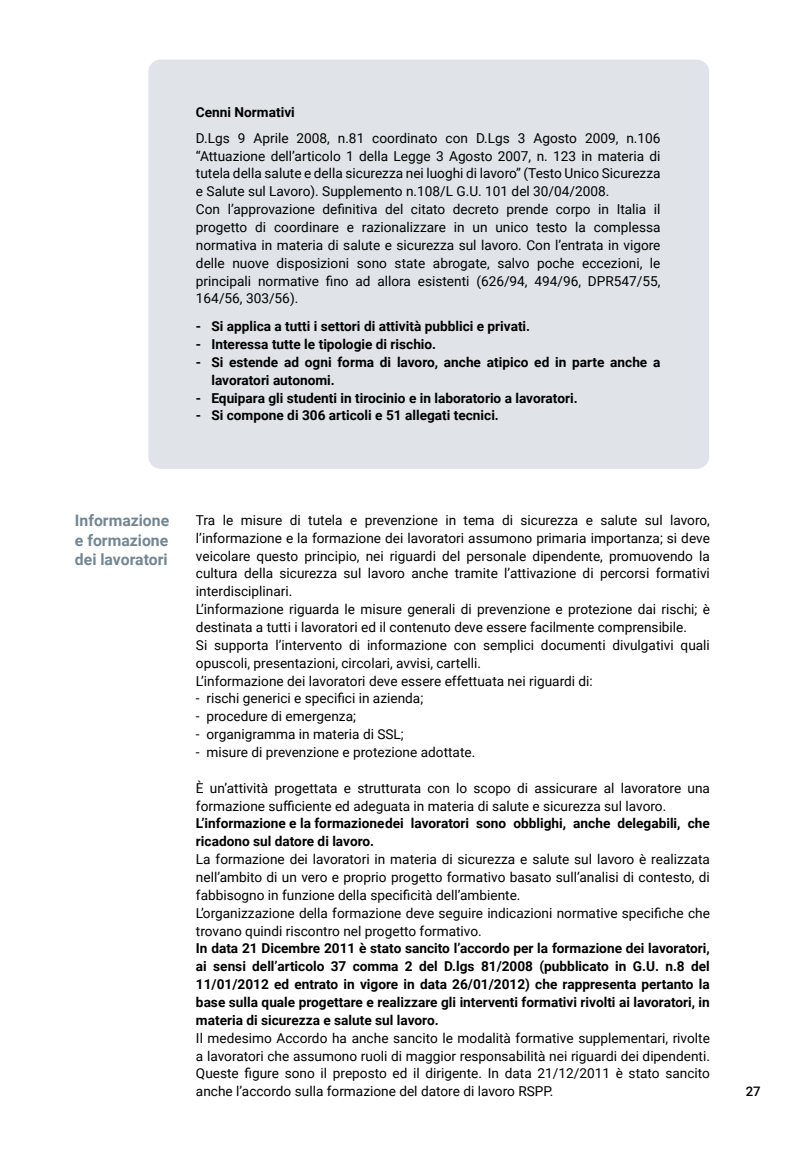
<style>
.page{position:relative;width:809px;height:1156px;background:#fff}
.page>*{position:absolute;margin:0;border:0;box-sizing:border-box;transform-origin:0 0}
.t1{font:700 15.75px/19.2px "Roboto";color:#738693;text-align:justify}
.t2{font:13.65px/17.8px "Roboto";color:#000}
.t3{font:700 13.65px/17.8px "Roboto";color:#000}
.t4{font:500 13.12px "Roboto";color:#000}
</style>
<div class="page">
<div style="left:148px;top:60px;width:561px;height:409px;background:#e0e3e7;border-radius:12px"></div>
<p class="t3" style="left:196px;top:103px;width:100px">Cenni Normativi</p>
<p class="t2" style="left:196px;top:128px;width:466px">D.Lgs 9 Aprile 2008, n.81 coordinato con D.Lgs 3 Agosto 2009, n.106 “Attuazione dell’articolo 1 della Legge 3 Agosto 2007, n. 123 in materia di tutela della salute e della sicurezza nei luoghi di lavoro” (Testo Unico Sicurezza e Salute sul Lavoro). Supplemento n.108/L G.U. 101 del 30/04/2008.<br>Con l’approvazione definitiva del citato decreto prende corpo in Italia il progetto di coordinare e razionalizzare in un unico testo la complessa normativa in materia di salute e sicurezza sul lavoro. Con l’entrata in vigore delle nuove disposizioni sono state abrogate, salvo poche eccezioni, le principali normative fino ad allora esistenti (626/94, 494/96, DPR547/55, 164/56, 303/56).</p>
<p class="t3" style="left:211px;top:317px;width:450px">Si applica a tutti i settori di attività pubblici e privati.<br>Interessa tutte le tipologie di rischio.<br>Si estende ad ogni forma di lavoro, anche atipico ed in parte anche a lavoratori autonomi.<br>Equipara gli studenti in tirocinio e in laboratorio a lavoratori.<br>Si compone di 306 articoli e 51 allegati tecnici.</p>
<p class="t3" style="left:196px;top:317px;width:7px;text-align:justify">- - -</p>
<p class="t3" style="left:196px;top:388px;width:7px">- -</p>
<p class="t1" style="left:75px;top:511px;width:96px">Informazione e formazione dei lavoratori</p>
<p class="t2" style="left:196px;top:511px;width:515px">Tra le misure di tutela e prevenzione in tema di sicurezza e salute sul lavoro, l’informazione e la formazione dei lavoratori assumono primaria importanza; si deve veicolare questo principio, nei riguardi del personale dipendente, promuovendo la cultura della sicurezza sul lavoro anche tramite l’attivazione di percorsi formativi interdisciplinari.<br>L’informazione riguarda le misure generali di prevenzione e protezione dai rischi; è destinata a tutti i lavoratori ed il contenuto deve essere facilmente comprensibile.<br>Si supporta l’intervento di informazione con semplici documenti divulgativi quali opuscoli, presentazioni, circolari, avvisi, cartelli.<br>L’informazione dei lavoratori deve essere effettuata nei riguardi di:</p>
<p class="t2" style="left:196px;top:689px;width:229px">- rischi generici e specifici in azienda;</p>
<p class="t2" style="left:196px;top:707px;width:161px">- procedure di emergenza;</p>
<p class="t2" style="left:196px;top:725px;width:209px">- organigramma in materia di SSL;</p>
<p class="t2" style="left:196px;top:743px;width:281px">- misure di prevenzione e protezione adottate.</p>
<p class="t2" style="left:196px;top:778px;width:515px">È un’attività progettata e strutturata con lo scopo di assicurare al lavoratore una formazione sufficiente ed adeguata in materia di salute e sicurezza sul lavoro.</p>
<p class="t3" style="left:196px;top:814px;width:515px">L’informazione e la formazionedei lavoratori sono obblighi, anche delegabili, che ricadono sul datore di lavoro.</p>
<p class="t2" style="left:196px;top:850px;width:515px">La formazione dei lavoratori in materia di sicurezza e salute sul lavoro è realizzata nell’ambito di un vero e proprio progetto formativo basato sull’analisi di contesto, di fabbisogno in funzione della specificità dell’ambiente.<br>L’organizzazione della formazione deve seguire indicazioni normative specifiche che trovano quindi riscontro nel progetto formativo.</p>
<p class="t3" style="left:196px;top:939px;width:515px;text-align:justify">In data 21 Dicembre 2011 è stato sancito l’accordo per la formazione dei lavoratori, ai sensi dell’articolo 37 comma 2 del D.lgs 81/2008 (pubblicato in G.U. n.8 del 11/01/2012 ed entrato in vigore in data 26/01/2012) che rappresenta pertanto la base sulla quale progettare e realizzare gli interventi formativi rivolti ai lavoratori, in materia di sicurezza e salute sul lavoro.</p>
<p class="t2" style="left:196px;top:1028px;width:515px;text-align:justify">Il medesimo Accordo ha anche sancito le modalità formative supplementari, rivolte a lavoratori che assumono ruoli di maggior responsabilità nei riguardi dei dipendenti.<br>Queste figure sono il preposto ed il dirigente. In data 21/12/2011 è stato sancito anche l’accordo sulla formazione del datore di lavoro RSPP.</p>
<p class="t4" style="left:745px;top:1082px;width:16px">27</p>
</div>
